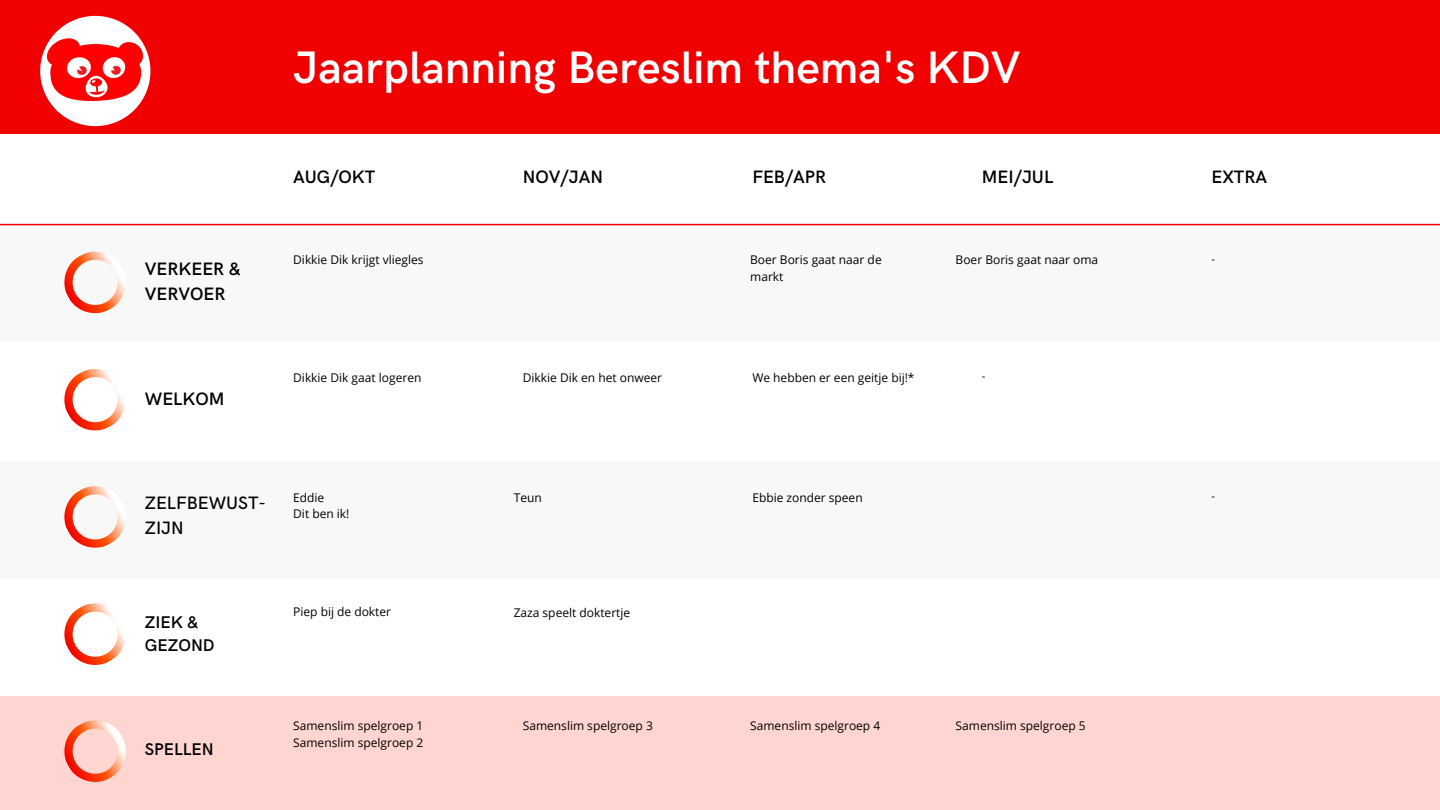
<style>
.page{position:relative;width:1440px;height:810px;background:#fff}
.page>*{position:absolute;margin:0;border:0;box-sizing:border-box;transform-origin:0 0}
.t1{font:600 45.6px "HK Grotesk";color:#fff}
.t2{font:600 18px/24.8px "HK Grotesk";color:#000}
.t3{font:500 18px/24.8px "HK Grotesk";color:#000}
.t4{font:600 17px/23.2px "HK Grotesk";color:#000}
.t5{font:12px/16.5px "Open Sans";color:#000}
.t6{font:11px "Open Sans";color:#000}
</style>
<div class="page">
<div style="left:0;top:0;width:1440px;height:134px;background:#f00000"></div>
<div style="left:0;top:461px;width:1440px;height:117px;background:#f8f8f8"></div>
<div style="left:0;top:224px;width:1440px;height:117px;background:#f8f8f8"></div>
<svg style="left:64px;top:251px;width:61px;height:63px"></svg>
<svg style="left:64px;top:369px;width:61px;height:62px"></svg>
<svg style="left:64px;top:486px;width:61px;height:62px"></svg>
<svg style="left:64px;top:603px;width:61px;height:62px"></svg>
<hr style="left:0;top:224px;width:1440px;height:1px;background:#f00000">
<div style="left:0;top:696px;width:1440px;height:114px;background:#ffd5d1"></div>
<svg style="left:64px;top:720px;width:62px;height:62px"></svg>
<svg style="left:40px;top:16px;width:110px;height:110px"></svg>
<img style="left:47px;top:23px;width:97px;height:96px">
<h2 class="t2" style="left:145px;top:257px;width:98px">VERKEER &amp;<br>VERVOER</h2>
<h2 class="t2" style="left:145px;top:387px;width:81px">WELKOM</h2>
<h1 class="t1" style="left:293px;top:42px;width:729px">Jaarplanning Bereslim thema's KDV</h1>
<h2 class="t2" style="left:293px;top:165px;width:84px">AUG/OKT</h2>
<h2 class="t2" style="left:523px;top:165px;width:82px">NOV/JAN</h2>
<h2 class="t2" style="left:752px;top:165px;width:75px">FEB/APR</h2>
<h2 class="t2" style="left:982px;top:165px;width:73px">MEI/JUL</h2>
<h2 class="t2" style="left:1211px;top:165px;width:57px">EXTRA</h2>
<p class="t5" style="left:293px;top:251px;width:132px">Dikkie Dik krijgt vliegles</p>
<p class="t5" style="left:750px;top:251px;width:133px">Boer Boris gaat naar de</p>
<p class="t5" style="left:956px;top:251px;width:144px">Boer Boris gaat naar oma</p>
<p class="t5" style="left:750px;top:268px;width:35px">markt</p>
<p class="t5" style="left:293px;top:369px;width:130px">Dikkie Dik gaat logeren</p>
<p class="t5" style="left:523px;top:369px;width:141px">Dikkie Dik en het onweer</p>
<p class="t5" style="left:752px;top:369px;width:164px">We hebben er een geitje bij!*</p>
<p class="t6" style="left:982px;top:368px;width:5px">-</p>
<p class="t6" style="left:1211px;top:251px;width:5px">-</p>
<h2 class="t3" style="left:145px;top:492px;width:123px">ZELFBEWUST-<br>ZIJN</h2>
<h3 class="t4" style="left:145px;top:611px;width:71px">ZIEK &amp;<br>GEZOND</h3>
<h3 class="t4" style="left:145px;top:738px;width:71px">SPELLEN</h3>
<p class="t5" style="left:293px;top:489px;width:58px">Eddie<br>Dit ben ik!</p>
<p class="t5" style="left:293px;top:603px;width:99px">Piep bij de dokter</p>
<p class="t5" style="left:514px;top:489px;width:30px">Teun</p>
<p class="t5" style="left:514px;top:604px;width:118px">Zaza speelt doktertje</p>
<p class="t5" style="left:293px;top:717px;width:132px">Samenslim spelgroep 1<br>Samenslim spelgroep 2</p>
<p class="t5" style="left:523px;top:717px;width:132px">Samenslim spelgroep 3</p>
<p class="t5" style="left:752px;top:489px;width:112px">Ebbie zonder speen</p>
<p class="t5" style="left:750px;top:717px;width:132px">Samenslim spelgroep 4</p>
<p class="t5" style="left:956px;top:717px;width:132px">Samenslim spelgroep 5</p>
<p class="t6" style="left:1211px;top:489px;width:5px">-</p>
</div>
